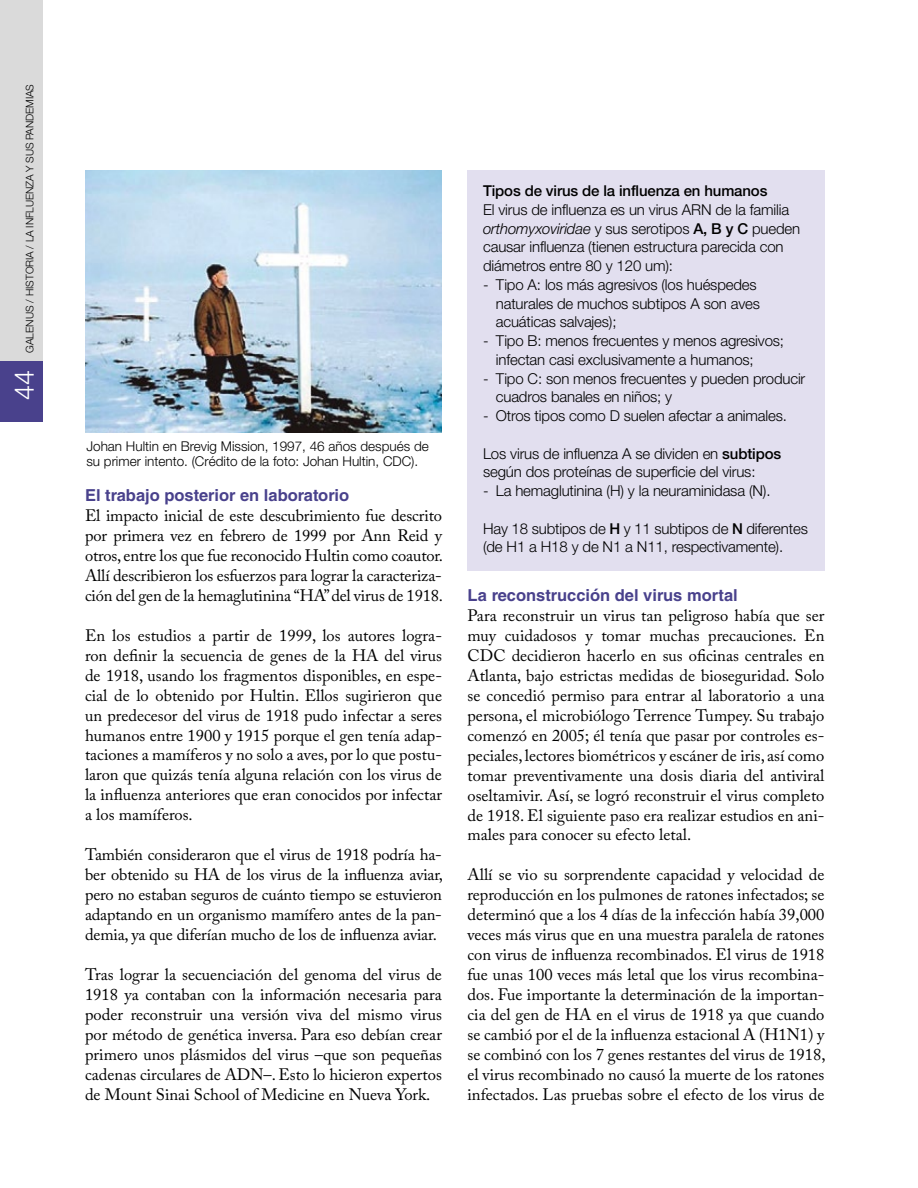
<style>
.page{position:relative;width:918px;height:1188px;background:#fff}
.page>*{position:absolute;margin:0;border:0;box-sizing:border-box;transform-origin:0 0}
.t1{font:300 27px "Helvetica Neue";color:#fff}
.t2{font:16.5px/20px "Adobe Caslon Pro";color:#000;text-align:justify}
.t3{font:700 16.5px "Helvetica LT Std";color:#49418c}
.t4{font:300 15px/18.8px "Helvetica Neue";letter-spacing:-.01em;color:#000}
.t5{font:500 15px "Helvetica Neue";letter-spacing:-.01em;color:#000}
.t6{font:300 13.5px/15px "Helvetica Neue";color:#000}
.t7{font:300 10.5px "Helvetica Neue";letter-spacing:-.01em;color:#000}
.s1{font-style:italic}
.s2{font-weight:500}
</style>
<div class="page">
<div style="left:467px;top:170px;width:357px;height:401px;background:#e2dfef"></div>
<img style="left:85px;top:170px;width:357px;height:262px">
<div style="left:0;top:0;width:43px;height:412px;background:#dadada"></div>
<div style="left:0;top:361px;width:43px;height:61px;background:#49418c"></div>
<p class="t7" style="left:23px;top:353px;width:270px;rotate:-90deg">GALENUS / HISTORIA / LA INFLUENZA Y SUS PANDEMIAS</p>
<h1 class="t1" style="left:8px;top:400px;width:32px;rotate:-90deg">44</h1>
<p class="t6" style="left:86px;top:438px;width:344px">Johan Hultin en Brevig Mission, 1997, 46 años después de su primer intento. (Crédito de la foto: Johan Hultin, CDC).</p>
<p class="t3" style="left:85px;top:485px;width:266px">El trabajo posterior en laboratorio</p>
<p class="t2" style="left:85px;top:505px;width:360px">El impacto inicial de este descubrimiento fue descrito por primera vez en febrero de 1999 por Ann Reid y otros, entre los que fue reconocido Hultin como coautor.<br>Allí describieron los esfuerzos para lograr la caracteriza&shy;ción del gen de la hemaglutinina “HA” del virus de 1918.</p>
<p class="t2" style="left:85px;top:625px;width:359px">En los estudios a partir de 1999, los autores logra&shy;ron definir la secuencia de genes de la HA del virus de 1918, usando los fragmentos disponibles, en espe&shy;cial de lo obtenido por Hultin. Ellos sugirieron que un predecesor del virus de 1918 pudo infectar a seres humanos entre 1900 y 1915 porque el gen tenía adap&shy;taciones a mamíferos y no solo a aves, por lo que postu&shy;laron que quizás tenía alguna relación con los virus de la influenza anteriores que eran conocidos por infectar a los mamíferos.</p>
<p class="t2" style="left:85px;top:845px;width:360px">También consideraron que el virus de 1918 podría ha&shy;ber obtenido su HA de los virus de la influenza aviar, pero no estaban seguros de cuánto tiempo se estuvieron adaptando en un organismo mamífero antes de la pan&shy;demia, ya que diferían mucho de los de influenza aviar.</p>
<p class="t2" style="left:85px;top:964px;width:358px">Tras lograr la secuenciación del genoma del virus de 1918 ya contaban con la información necesaria para poder reconstruir una versión viva del mismo virus por método de genética inversa. Para eso debían crear primero unos plásmidos del virus –que son pequeñas cadenas circulares de ADN–. Esto lo hicieron expertos de Mount Sinai School of Medicine en Nueva York.</p>
<p class="t5" style="left:483px;top:182px;width:286px">Tipos de virus de la influenza en humanos</p>
<p class="t4" style="left:483px;top:200px;width:319px">El virus de influenza es un virus ARN de la familia <span class="s1">orthomyxoviridae</span> y sus serotipos <span class="s2">A, B y C</span> pueden causar influenza (tienen estructura parecida con diámetros entre 80 y 120 um):</p>
<p class="t4" style="left:496px;top:275px;width:266px;text-indent:-13px">- Tipo A: los más agresivos (los huéspedes naturales de muchos subtipos A son aves acuáticas salvajes);</p>
<p class="t4" style="left:496px;top:331px;width:290px;text-indent:-13px">- Tipo B: menos frecuentes y menos agresivos; infectan casi exclusivamente a humanos;</p>
<p class="t4" style="left:496px;top:368px;width:311px;text-indent:-13px">- Tipo C: son menos frecuentes y pueden producir cuadros banales en niños; y</p>
<p class="t4" style="left:483px;top:406px;width:306px">- Otros tipos como D suelen afectar a animales.</p>
<p class="t4" style="left:483px;top:443px;width:300px">Los virus de influenza A se dividen en <span class="s2">subtipos </span>según dos proteínas de superficie del virus:</p>
<p class="t4" style="left:483px;top:481px;width:289px">- La hemaglutinina (H) y la neuraminidasa (N).</p>
<p class="t4" style="left:483px;top:518px;width:326px">Hay 18 subtipos de <span class="s2">H</span> y 11 subtipos de <span class="s2">N</span> diferentes (de H1 a H18 y de N1 a N11, respectivamente).</p>
<p class="t3" style="left:468px;top:585px;width:272px">La reconstrucción del virus mortal</p>
<p class="t2" style="left:468px;top:605px;width:358px">Para reconstruir un virus tan peligroso había que ser muy cuidadosos y tomar muchas precauciones. En CDC decidieron hacerlo en sus oficinas centrales en Atlanta, bajo estrictas medidas de bioseguridad. Solo se concedió permiso para entrar al laboratorio a una persona, el microbiólogo Terrence Tumpey. Su trabajo comenzó en 2005; él tenía que pasar por controles es&shy;peciales, lectores biométricos y escáner de iris, así como tomar preventivamente una dosis diaria del antiviral oseltamivir. Así, se logró reconstruir el virus completo de 1918. El siguiente paso era realizar estudios en ani&shy;males para conocer su efecto letal.</p>
<p class="t2" style="left:468px;top:865px;width:360px">Allí se vio su sorprendente capacidad y velocidad de reproducción en los pulmones de ratones infectados; se determinó que a los 4 días de la infección había 39,000 veces más virus que en una muestra paralela de ratones con virus de influenza recombinados. El virus de 1918 fue unas 100 veces más letal que los virus recombina&shy;dos. Fue importante la determinación de la importan&shy;cia del gen de HA en el virus de 1918 ya que cuando se cambió por el de la influenza estacional A (H1N1) y se combinó con los 7 genes restantes del virus de 1918, el virus recombinado no causó la muerte de los ratones infectados. Las pruebas sobre el efecto de los virus de</p>
</div>
